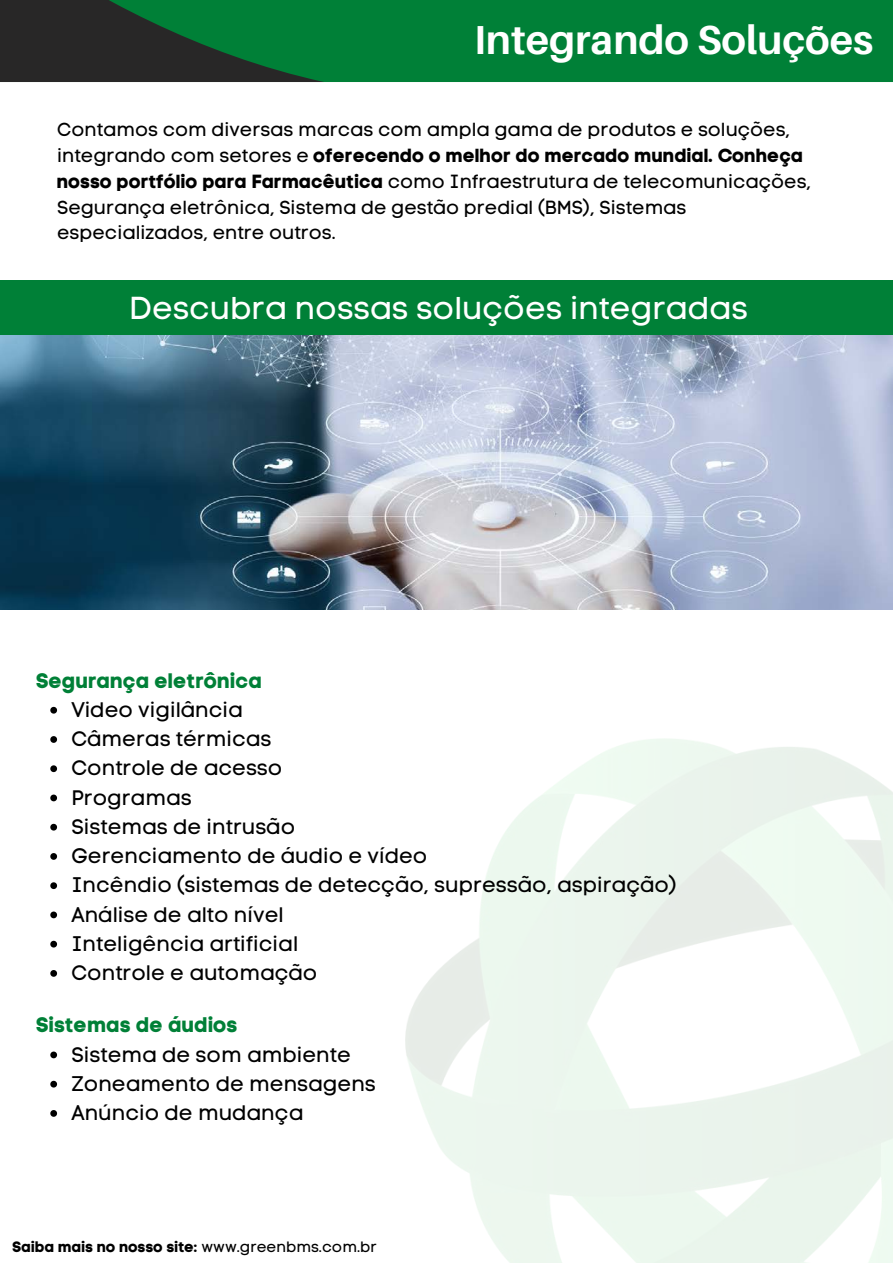
<style>
.page{position:relative;width:893px;height:1264px;background:#fff}
.page>*{position:absolute;margin:0;border:0;box-sizing:border-box;transform-origin:0 0}
.t1{font:700 40.5px "Aileron";color:#fff}
.t2{font:31.5px "Code Pro Normal LC";color:#fff}
.t3{font:21px/29.2px "Code Pro Normal LC";color:#000}
.t4{font:21px "Code Pro Bold LC";color:#008037}
.t5{font:18.9px/25.8px "Code Pro Normal LC";color:#000}
.t6{font:18.9px "Code Pro Bold LC";color:#000}
.t7{font:15px "Code Pro Bold LC";color:#000}
.s1{font-family:"Code Pro Normal LC"}
.s2{font-family:"Code Pro Bold LC"}
</style>
<div class="page">
<div style="left:324px;top:0;width:568px;height:82px;background:#008037"></div>
<svg style="left:0;top:0;width:324px;height:82px;background:#19482c"></svg>
<div style="left:0;top:281px;width:892px;height:54px;background:#008037"></div>
<img style="left:0;top:335px;width:892px;height:274px">
<svg style="left:50px;top:707px;width:7px;height:6px"></svg>
<svg style="left:50px;top:736px;width:7px;height:6px"></svg>
<svg style="left:50px;top:765px;width:7px;height:7px"></svg>
<svg style="left:50px;top:794px;width:7px;height:7px"></svg>
<svg style="left:50px;top:823px;width:7px;height:7px"></svg>
<svg style="left:50px;top:853px;width:7px;height:6px"></svg>
<svg style="left:50px;top:882px;width:7px;height:7px"></svg>
<svg style="left:50px;top:911px;width:7px;height:7px"></svg>
<svg style="left:50px;top:940px;width:7px;height:7px"></svg>
<svg style="left:50px;top:970px;width:7px;height:6px"></svg>
<svg style="left:50px;top:1051px;width:7px;height:7px"></svg>
<svg style="left:50px;top:1080px;width:7px;height:7px"></svg>
<svg style="left:50px;top:1110px;width:7px;height:6px"></svg>
<h1 class="t1" style="left:474px;top:14px;width:400px">Integrando Soluções</h1>
<p class="t5" style="left:57px;top:116px;width:734px">Contamos com diversas marcas com ampla gama de produtos e soluções,</p>
<p class="t6" style="left:57px;top:144px;width:747px"><span class="s1">integrando com setores e</span> oferecendo o melhor do mercado mundial. Conheça</p>
<p class="t5" style="left:57px;top:168px;width:755px"><span class="s2">nosso portfólio para Farmacêutica</span> como Infraestrutura de telecomunicações,<br>Segurança eletrônica, Sistema de gestão predial (BMS), Sistemas especializados, entre outros.</p>
<h2 class="t2" style="left:129px;top:289px;width:620px">Descubra nossas soluções integradas</h2>
<p class="t4" style="left:36px;top:667px;width:228px">Segurança eletrônica</p>
<p class="t3" style="left:71px;top:695px;width:607px">Video vigilância<br>Câmeras térmicas<br>Controle de acesso<br>Programas<br>Sistemas de intrusão<br>Gerenciamento de áudio e vídeo<br>Incêndio (sistemas de detecção, supressão, aspiração)<br>Análise de alto nível<br>Inteligência artificial<br>Controle e automação</p>
<p class="t4" style="left:36px;top:1012px;width:203px">Sistemas de áudios</p>
<p class="t3" style="left:71px;top:1039px;width:306px">Sistema de som ambiente<br>Zoneamento de mensagens<br>Anúncio de mudança</p>
<p class="t7" style="left:12px;top:1237px;width:366px">Saiba mais no nosso site: <span class="s1">www.greenbms.com.br</span></p>
</div>
